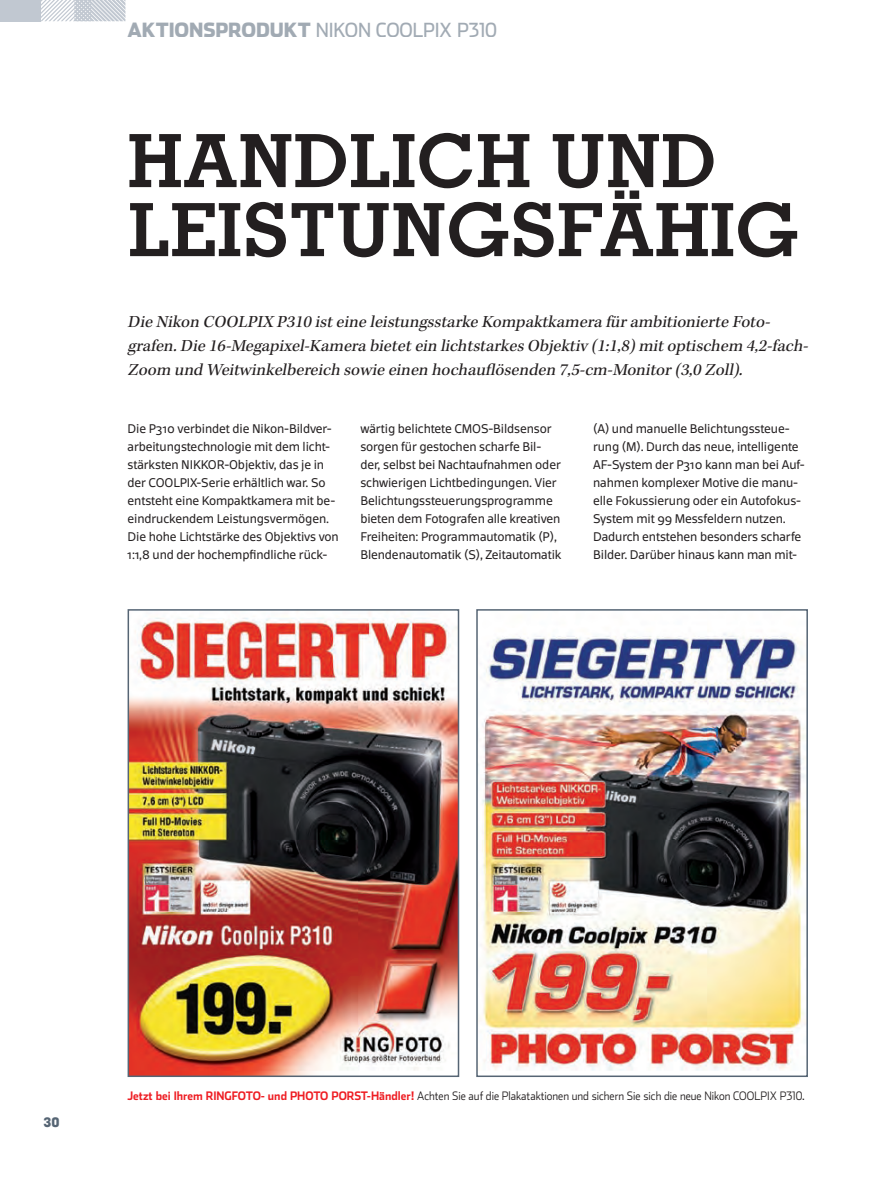
<style>
.page{position:relative;width:893px;height:1191px;background:#fff}
.page>*{position:absolute;margin:0;border:0;box-sizing:border-box;transform-origin:0 0}
.Headline{font:700 73.5px/69px "Memphis LT Std";color:#231f20;scale:1.04 1}
.t1{font:19.5px "Stainless";letter-spacing:-.01em;color:#717f8d;scale:.95 1}
.Intro{font:italic 17.25px/24px "Kepler Std";color:#231f20}
.Page{font:800 13.5px "Memphis LT Std";color:#566574;scale:.9 1}
.Copy_text_4mm{font:12px/18px "Scuba OT";letter-spacing:-.01em;color:#231f20}
.Subline{font:300 11.7px "Stainless";color:#231f20;scale:.93 1}
.s1{font-weight:900}
.s2{font-weight:700;color:#ee1d23}
</style>
<div class="page">
<svg style="left:40px;top:0;width:85px;height:21px"></svg>
<div style="left:0;top:0;width:40px;height:21px;background:#c1c8d1"></div>
<img style="left:480px;top:633px;width:325px;height:438px">
<div style="left:476px;top:609px;width:332px;height:468px;border:2px solid #566574"></div>
<img style="left:131px;top:612px;width:325px;height:462px">
<div style="left:128px;top:609px;width:331px;height:468px;border:2px solid #566574"></div>
<h2 class="t1" style="left:128px;top:18px;width:390px"><span class="s1">AKTIONSPRODUKT</span> NIKON COOLPIX P310</h2>
<p class="Headline" style="left:128px;top:126px;width:647px">HANDLICH UND<br>LEISTUNGSFÄHIG</p>
<p class="Intro" style="left:128px;top:311px;width:681px">Die Nikon COOLPIX P310 isteine leistungsstarke Kompaktkamera fürambitionierte Foto&shy;grafen.Die 16- Megapixel- Kamera bietetein lichtstarkes Obj ektiv (1:1,8)mitoptischem 4,2- fach-<br>Zoom und Weitwinkelbereich sowie einen hochauflösenden 7,5- cm- Monitor(3,0 Zoll).</p>
<p class="Copy_text_4mm" style="left:128px;top:420px;width:213px">Die P310 verbindet die Nikon-Bildver&shy;arbeitungstechnologie mit dem licht&shy;stärksten NIKKOR-Objektiv, das je in der COOLPIX-Serie erhältlich war. So entsteht eine Kompaktkamera mit be&shy;eindruckendem Leistungsvermögen.<br>Die hohe Lichtstärke des Objektivs von 1:1,8 und der hochempfindliche rück-</p>
<p class="Copy_text_4mm" style="left:360px;top:420px;width:203px">wärtig belichtete CMOS-Bildsensor sorgen für gestochen scharfe Bil&shy;der, selbst bei Nachtaufnahmen oder schwierigen Lichtbedingungen. Vier Belichtungssteuerungsprogramme bieten dem Fotografen alle kreativen Freiheiten: Programmautomatik (P), Blendenautomatik (S), Zeitautomatik</p>
<p class="Copy_text_4mm" style="left:593px;top:420px;width:213px">(A) und manuelle Belichtungssteue&shy;rung (M). Durch das neue, intelligente AF-System der P310 kann man bei Auf&shy;nahmen komplexer Motive die manu&shy;elle Fokussierung oder ein Autofokus-System mit 99 Messfeldern nutzen.<br>Dadurch entstehen besonders scharfe Bilder. Darüber hinaus kann man mit-</p>
<p class="Page" style="left:43px;top:1113px;width:19px">30</p>
<p class="Subline" style="left:128px;top:1088px;width:730px"><span class="s2">Jetzt bei Ihrem RINGFOTO- und PHOTO PORST-Händler!</span> Achten Sie auf die Plakataktionen und sichern Sie sich die neue Nikon COOLPIX P310.</p>
</div>
